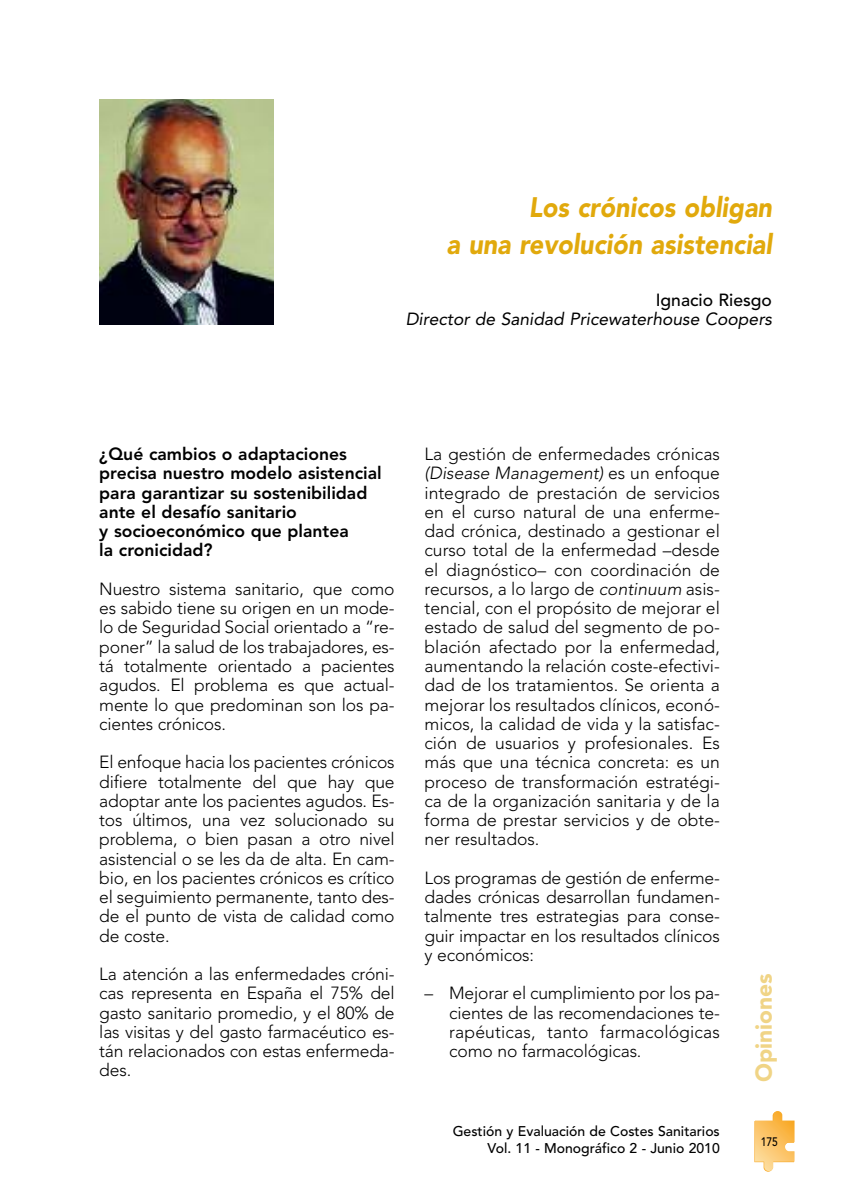
<style>
.page{position:relative;width:844px;height:1191px;background:#fff}
.page>*{position:absolute;margin:0;border:0;box-sizing:border-box;transform-origin:0 0}
.t1{font:italic 900 28px/37.4px "Avenir";color:#e1a90c;text-align:right;scale:.9 1}
.t2{font:900 22.75px "Avenir";color:#f0d486}
.t3{font:300 17.5px/19.2px "Avenir";letter-spacing:-.01em;color:#000;text-align:justify}
.t4{font:800 17.5px/19.2px "Avenir";color:#000}
.t5{font:italic 17.5px "Avenir";color:#000}
.t6{font:500 17.5px "Avenir";color:#000}
.t7{font:500 14px/17.5px "Avenir";color:#000;text-align:right}
.t8{font:500 12.25px "Avenir";color:#000;scale:.85 1}
.s1{font-style:italic}
</style>
<div class="page">
<svg style="left:754px;top:1111px;width:40px;height:60px"></svg>
<img style="left:99px;top:99px;width:174px;height:226px">
<h1 class="t1" style="left:446px;top:191px;width:363px">Los crónicos obligan<br>a una revolución asistencial</h1>
<p class="t6" style="left:655px;top:293px;width:118px">Ignacio Riesgo</p>
<p class="t5" style="left:405px;top:312px;width:368px">Director de Sanidad Pricewaterhouse Coopers</p>
<p class="t4" style="left:99px;top:446px;width:284px">¿Qué cambios o adaptaciones precisa nuestro modelo asistencial para garantizar su sostenibilidad ante el desafío sanitario<br>y socioeconómico que plantea<br>la cronicidad?</p>
<p class="t3" style="left:99px;top:581px;width:297px">Nuestro sistema sanitario, que como es sabido tiene su origen en un mode&shy;lo de Seguridad Social orientado a “re&shy;poner” la salud de los trabajadores, es&shy;tá totalmente orientado a pacientes agudos. El problema es que actual&shy;mente lo que predominan son los pa&shy;cientes crónicos.</p>
<p class="t3" style="left:99px;top:754px;width:297px">El enfoque hacia los pacientes crónicos difiere totalmente del que hay que adoptar ante los pacientes agudos. Es&shy;tos últimos, una vez solucionado su problema, o bien pasan a otro nivel asistencial o se les da de alta. En cam&shy;bio, en los pacientes crónicos es crítico el seguimiento permanente, tanto des&shy;de el punto de vista de calidad como de coste.</p>
<p class="t3" style="left:99px;top:966px;width:297px">La atención a las enfermedades cróni&shy;cas representa en España el 75% del gasto sanitario promedio, y el 80% de las visitas y del gasto farmacéutico es&shy;tán relacionados con estas enfermeda&shy;des.</p>
<p class="t3" style="left:424px;top:446px;width:297px">La gestión de enfermedades crónicas <span class="s1">(Disease Management)</span> es un enfoque integrado de prestación de servicios en el curso natural de una enferme&shy;dad crónica, destinado a gestionar el curso total de la enfermedad –desde el diagnóstico– con coordinación de recursos, a lo largo de <span class="s1">continuum</span> asis&shy;tencial, con el propósito de mejorar el estado de salud del segmento de po&shy;blación afectado por la enfermedad, aumentando la relación coste-efectivi&shy;dad de los tratamientos. Se orienta a mejorar los resultados clínicos, econó&shy;micos, la calidad de vida y la satisfac&shy;ción de usuarios y profesionales. Es más que una técnica concreta: es un proceso de transformación estratégi&shy;ca de la organización sanitaria y de la forma de prestar servicios y de obte&shy;ner resultados.</p>
<p class="t3" style="left:424px;top:869px;width:297px">Los programas de gestión de enferme&shy;dades crónicas desarrollan fundamen&shy;talmente tres estrategias para conse&shy;guir impactar en los resultados clínicos y económicos:</p>
<p class="t3" style="left:449px;top:985px;width:272px;text-indent:-25px">– Mejorar el cumplimiento por los pa&shy;cientes de las recomendaciones te&shy;rapéuticas, tanto farmacológicas como no farmacológicas.</p>
<h2 class="t2" style="left:754px;top:1081px;width:110px;rotate:-90deg">Opiniones</h2>
<p class="t7" style="left:452px;top:1123px;width:268px">Gestión y Evaluación de Costes Sanitarios<br>Vol. 11 - Monográfico 2 - Junio 2010</p>
<p class="t8" style="left:760px;top:1136px;width:22px">175</p>
</div>
